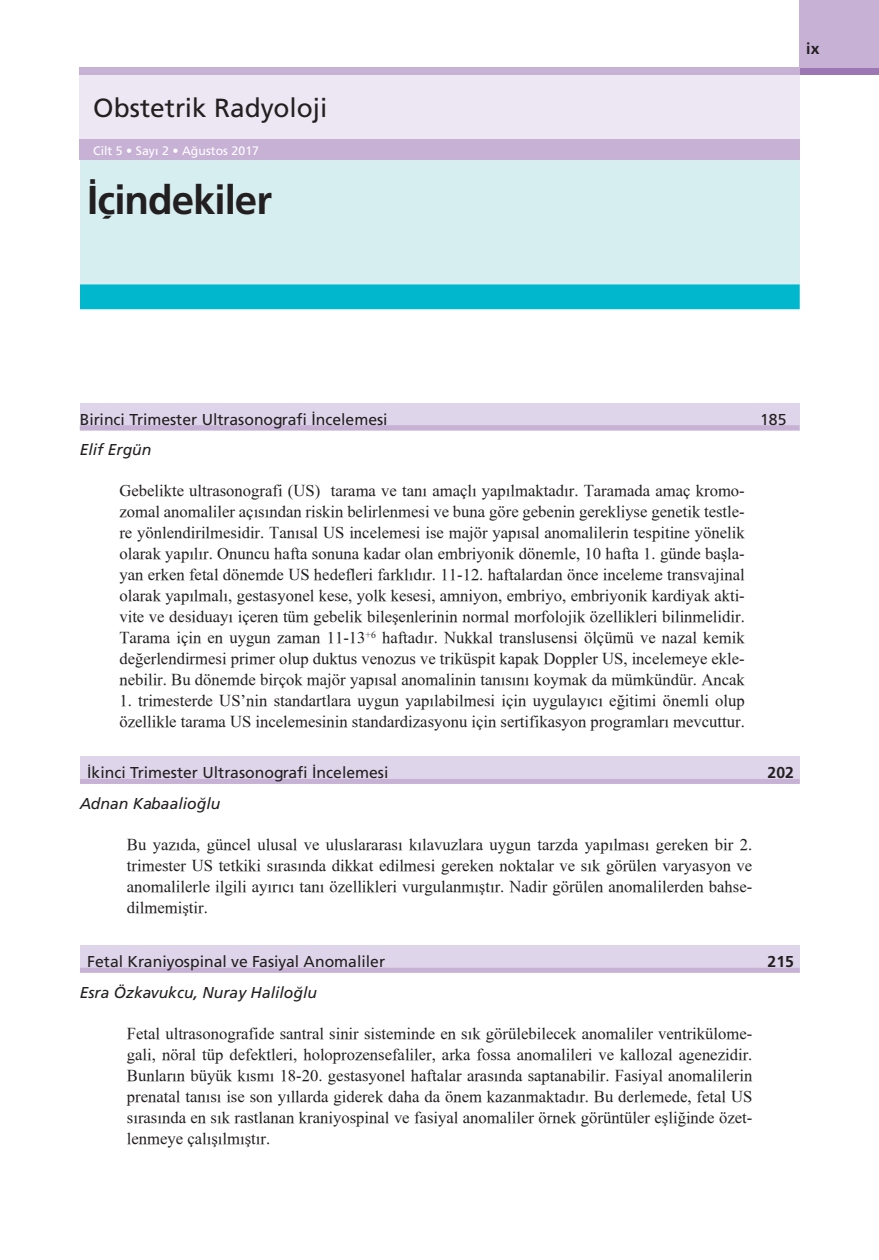
<style>
.page{position:relative;width:879px;height:1260px;background:#fff}
.page>*{position:absolute;margin:0;border:0;box-sizing:border-box;transform-origin:0 0}
.t1{font:40.25px "Frutiger Bold Tr";letter-spacing:-.025em;color:#231f20}
.t2{font:26.25px "Frutiger Normal Tr";color:#231f20}
.t3{font:16.62px/21px "Times New Roman";color:#231f20;text-align:justify}
.t4{font:15.75px "Frutiger Normal Tr";color:#231f20}
.t5{font:15.75px "Frutiger Italic Tr";color:#231f20}
.t6{font:15.75px "Frutiger Bold Tr";color:#231f20}
.t7{font:12.25px "Frutiger Normal Tr";letter-spacing:.005em;color:#fff}
</style>
<div class="page">
<div style="left:80px;top:75px;width:719px;height:64px;background:#ede7f3"></div>
<div style="left:799px;top:68px;width:79px;height:7px;background:#9d76b4"></div>
<div style="left:80px;top:68px;width:719px;height:7px;background:#c7b2d6"></div>
<div style="left:80px;top:139px;width:719px;height:21px;background:#c7b2d6"></div>
<div style="left:799px;top:0;width:79px;height:68px;background:#c7b2d6"></div>
<div style="left:80px;top:160px;width:719px;height:124px;background:#d6eef0"></div>
<div style="left:80px;top:284px;width:719px;height:25px;background:#00b7ce"></div>
<div style="left:80px;top:757px;width:719px;height:27px;background:#dfd5ea"></div>
<div style="left:80px;top:779px;width:719px;height:5px;background:#c7b2d6"></div>
<div style="left:80px;top:945px;width:719px;height:28px;background:#dfd5ea"></div>
<div style="left:80px;top:968px;width:719px;height:5px;background:#c7b2d6"></div>
<div style="left:80px;top:403px;width:719px;height:27px;background:#dfd5ea"></div>
<div style="left:80px;top:425px;width:719px;height:5px;background:#c7b2d6"></div>
<p class="t2" style="left:93px;top:93px;width:235px">Obstetrik Radyoloji</p>
<p class="t7" style="left:93px;top:143px;width:167px">Cilt 5 • Sayı 2 • Ağustos 2017</p>
<p class="t1" style="left:87px;top:176px;width:186px">İçindekiler</p>
<p class="t6" style="left:805px;top:39px;width:15px">ix</p>
<p class="t4" style="left:80px;top:411px;width:309px">Birinci Trimester Ultrasonografi İncelemesi</p>
<p class="t4" style="left:759px;top:411px;width:28px">185</p>
<p class="t5" style="left:80px;top:441px;width:73px">Elif Ergün</p>
<p class="t3" style="left:119px;top:480px;width:626px">Gebelikte ultrasonografi (US) tarama ve tanı amaçlı yapılmaktadır. Taramada amaç kromo&shy;zomal anomaliler açısından riskin belirlenmesi ve buna göre gebenin gerekliyse genetik testle&shy;re yönlendirilmesidir. Tanısal US incelemesi ise majör yapısal anomalilerin tespitine yönelik olarak yapılır. Onuncu hafta sonuna kadar olan embriyonik dönemle, 10 hafta 1. günde başla&shy;yan erken fetal dönemde US hedefleri farklıdır. 11-12. haftalardan önce inceleme transvajinal olarak yapılmalı, gestasyonel kese, yolk kesesi, amniyon, embriyo, embriyonik kardiyak akti&shy;vite ve desiduayı içeren tüm gebelik bileşenlerinin normal morfolojik özellikleri bilinmelidir.<br>Tarama için en uygun zaman 11-13<sup>+6</sup> haftadır. Nukkal translusensi ölçümü ve nazal kemik değerlendirmesi primer olup duktus venozus ve triküspit kapak Doppler US, incelemeye ekle&shy;nebilir. Bu dönemde birçok majör yapısal anomalinin tanısını koymak da mümkündür. Ancak</p>
<p class="t3" style="left:119px;top:690px;width:626px">1. trimesterde US’nin standartlara uygun yapılabilmesi için uygulayıcı eğitimi önemli olup özellikle tarama US incelemesinin standardizasyonu için sertifikasyon programları mevcuttur.</p>
<p class="t4" style="left:87px;top:764px;width:302px">İkinci Trimester Ultrasonografi İncelemesi</p>
<p class="t6" style="left:767px;top:764px;width:28px">202</p>
<p class="t5" style="left:80px;top:794px;width:142px">Adnan Kabaalioğlu</p>
<p class="t3" style="left:127px;top:833px;width:626px">Bu yazıda, güncel ulusal ve uluslararası kılavuzlara uygun tarzda yapılması gereken bir 2. trimester US tetkiki sırasında dikkat edilmesi gereken noktalar ve sık görülen varyasyon ve anomalilerle ilgili ayırıcı tanı özellikleri vurgulanmıştır. Nadir görülen anomalilerden bahse&shy;dilmemiştir.</p>
<p class="t4" style="left:87px;top:953px;width:299px">Fetal Kraniyospinal ve Fasiyal Anomaliler</p>
<p class="t6" style="left:767px;top:952px;width:28px">215</p>
<p class="t5" style="left:80px;top:983px;width:239px">Esra Özkavukcu, Nuray Haliloğlu</p>
<p class="t3" style="left:127px;top:1022px;width:626px">Fetal ultrasonografide santral sinir sisteminde en sık görülebilecek anomaliler ventrikülome&shy;gali, nöral tüp defektleri, holoprozensefaliler, arka fossa anomalileri ve kallozal agenezidir.<br>Bunların büyük kısmı 18-20. gestasyonel haftalar arasında saptanabilir. Fasiyal anomalilerin prenatal tanısı ise son yıllarda giderek daha da önem kazanmaktadır. Bu derlemede, fetal US sırasında en sık rastlanan kraniyospinal ve fasiyal anomaliler örnek görüntüler eşliğinde özet&shy;lenmeye çalışılmıştır.</p>
</div>
